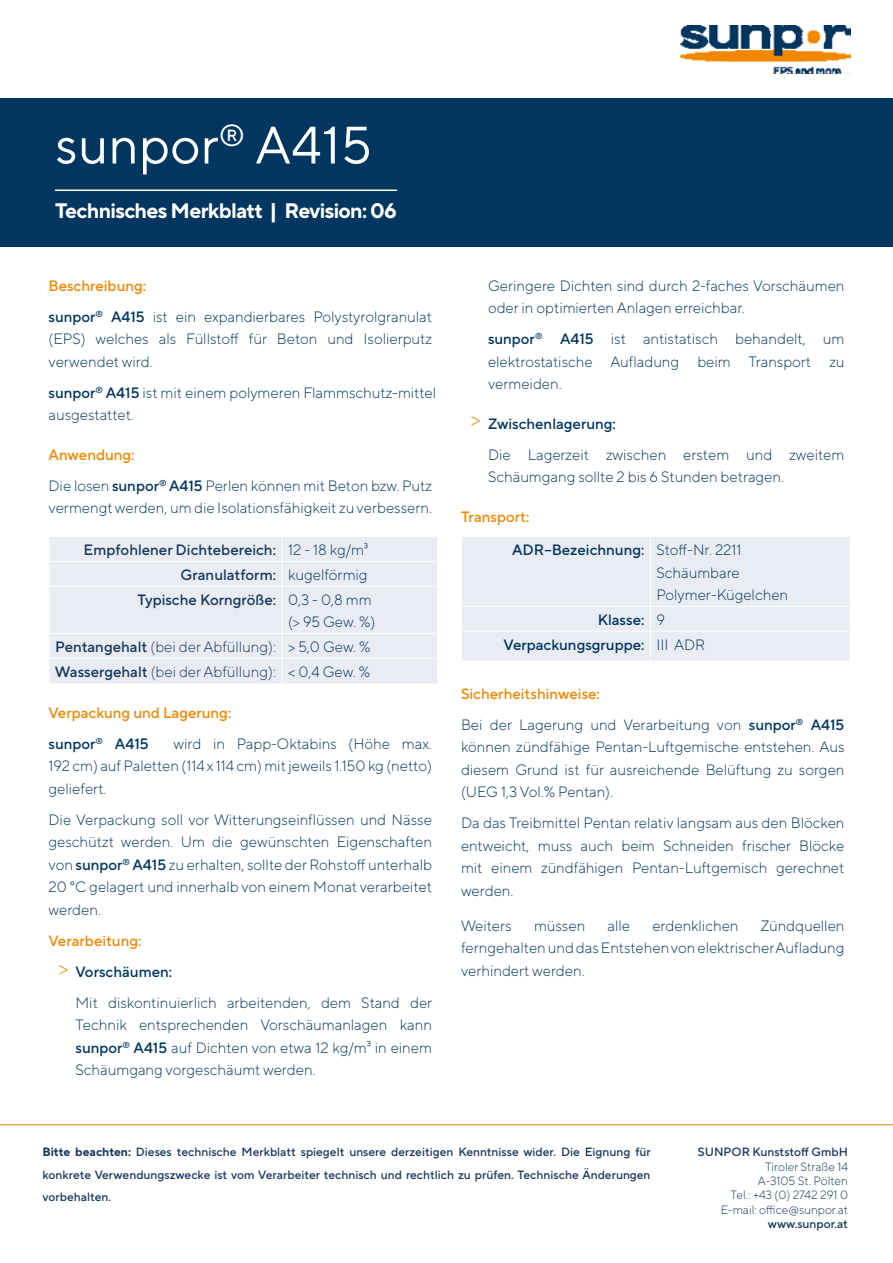
<style>
.page{position:relative;width:893px;height:1263px;background:#fff}
.page>*{position:absolute;margin:0;border:0;box-sizing:border-box;transform-origin:0 0}
.t1{font:52.5px "TT Norms Pro";color:#fff}
.t2{font:700 21px "TT Norms Pro";letter-spacing:-.03em;color:#fff}
.t3{font:300 15px/22.5px "TT Norms Pro";color:#00365f}
.t4{font:300 15px/24.8px "TT Norms Pro";color:#16375c}
.t5{font:500 15px/24.8px "TT Norms Pro";color:#16375c;text-align:right}
.t6{font:500 15px/31px "TT Norms Pro";color:#f18700}
.t7{font:500 15px/24.8px "TT Norms Pro";color:#00365f}
.t8{font:500 12px/22.5px "TT Norms Pro";color:#16375c;text-align:justify}
.t9{font:300 12px/14.4px "TT Norms Pro";color:#16375c;text-align:right}
.s1{font-weight:500;color:#f18700}
.s2{font-weight:500}
.s3{font-weight:300;color:#00365f}
.s4{color:#00365f}
.s5{font-weight:300;font-size:21px;color:#f18700}
.s6{font-size:21px;color:#f18700}
.s7{font-weight:300}
.s8{font-weight:700}
</style>
<div class="page">
<div style="left:0;top:98px;width:893px;height:148px;background:#00365f"></div>
<hr style="left:55px;top:190px;width:342px;height:1px;background:#fff">
<div style="left:50px;top:537px;width:387px;height:146px;background:#eaecf3"></div>
<hr style="left:49px;top:561px;width:233px;height:1px;background:#fff">
<svg style="left:49px;top:537px;width:1px;height:48px"></svg>
<hr style="left:282px;top:561px;width:156px;height:1px;background:#fff">
<svg style="left:282px;top:537px;width:1px;height:49px"></svg>
<hr style="left:49px;top:586px;width:233px;height:1px;background:#fff">
<hr style="left:282px;top:586px;width:156px;height:1px;background:#fff">
<hr style="left:282px;top:586px;width:1px;height:47px;background:#fff">
<hr style="left:49px;top:633px;width:233px;height:1px;background:#fff">
<hr style="left:282px;top:633px;width:156px;height:1px;background:#fff">
<hr style="left:49px;top:658px;width:233px;height:1px;background:#fff">
<svg style="left:49px;top:634px;width:1px;height:49px"></svg>
<hr style="left:282px;top:658px;width:156px;height:1px;background:#fff">
<svg style="left:282px;top:634px;width:1px;height:49px"></svg>
<div style="left:462px;top:537px;width:388px;height:124px;background:#eaecf3"></div>
<hr style="left:650px;top:537px;width:1px;height:69px;background:#fff">
<hr style="left:461px;top:606px;width:189px;height:1px;background:#fff">
<hr style="left:650px;top:606px;width:200px;height:1px;background:#fff">
<svg style="left:650px;top:607px;width:1px;height:24px"></svg>
<hr style="left:461px;top:631px;width:189px;height:1px;background:#fff">
<hr style="left:650px;top:631px;width:200px;height:1px;background:#fff">
<hr style="left:650px;top:631px;width:1px;height:30px;background:#fff">
<img style="left:680px;top:26px;width:170px;height:47px">
<hr style="left:0;top:1124px;width:893px;height:1px;background:#f18606">
<h1 class="t1" style="left:55px;top:111px;width:318px">sunpor<sup>®</sup> A415</h1>
<h2 class="t2" style="left:55px;top:197px;width:343px">Technisches Merkblatt | Revision: 06</h2>
<p class="t3" style="left:49px;top:269px;width:385px;line-height:31px"><span class="s1">Beschreibung:<br></span><span class="s2">sunpor</span><sup>®</sup> <span class="s2">A415</span> ist ein expandierbares Polystyrolgranulat</p>
<p class="t3" style="left:49px;top:327px;width:385px">(EPS) welches als Füllstoff für Beton und Isolierputz verwendet wird.</p>
<p class="t3" style="left:49px;top:381px;width:389px"><span class="s2">sunpor</span><sup>®</sup> <span class="s2">A415</span> ist mit einem polymeren Flammschutz-mittel ausgestattet.</p>
<p class="t3" style="left:49px;top:438px;width:385px;line-height:31px"><span class="s1">Anwendung:<br></span>Die losen <span class="s2">sunpor</span><sup>®</sup> <span class="s2">A415</span> Perlen können mit Beton bzw. Putz</p>
<p class="t3" style="left:49px;top:496px;width:385px">vermengt werden, um die Isolationsfähigkeit zu verbessern.</p>
<p class="t5" style="left:84px;top:537px;width:290px">Empfohlener Dichtebereich: <span class="s3">12 - 18 kg/m³<br></span>Granulatform: <span class="s3">kugelförmig<br></span>Typische Korngröße: <span class="s3">0,3 - 0,8 mm</span></p>
<p class="t4" style="left:55px;top:609px;width:322px;text-indent:233px"><span class="s4">(&gt; 95 Gew. %)<br></span><span class="s2">Pentangehalt</span> (bei der Abfüllung): <span class="s4">&gt; 5,0 Gew. %<br></span><span class="s2">Wassergehalt</span> (bei der Abfüllung): <span class="s4">&lt; 0,4 Gew. %</span></p>
<p class="t6" style="left:49px;top:696px;width:184px">Verpackung und Lagerung: <span class="s4">sunpor</span><sup>®</sup> <span class="s4">A415</span></p>
<p class="t3" style="left:49px;top:732px;width:385px;text-align:justify;text-indent:125px">wird in Papp-Oktabins (Höhe max.<br>192 cm) auf Paletten (114 x 114 cm) mit jeweils 1.150 kg (netto) geliefert.</p>
<p class="t3" style="left:49px;top:808px;width:385px;text-align:justify">Die Verpackung soll vor Witterungseinflüssen und Nässe geschützt werden. Um die gewünschten Eigenschaften von <span class="s2">sunpor</span><sup>®</sup> <span class="s2">A415</span> zu erhalten, sollte der Rohstoff unterhalb 20 °C gelagert und innerhalb von einem Monat verarbeitet werden.</p>
<p class="t6" style="left:49px;top:924px;width:94px">Verarbeitung:</p>
<p class="t7" style="left:59px;top:959px;width:115px"><span class="s5">&gt;</span> Vorschäumen:</p>
<p class="t3" style="left:76px;top:991px;width:358px">Mit diskontinuierlich arbeitenden, dem Stand der</p>
<p class="t3" style="left:76px;top:1013px;width:358px;text-align:justify">Technik entsprechenden Vorschäumanlagen kann <span class="s2">sunpor</span><sup>®</sup> <span class="s2">A415</span> auf Dichten von etwa 12 kg/m³ in einem Schäumgang vorgeschäumt werden.</p>
<p class="t3" style="left:488px;top:274px;width:358px">Geringere Dichten sind durch 2-faches Vorschäumen oder in optimierten Anlagen erreichbar.</p>
<p class="t3" style="left:488px;top:327px;width:358px;text-align:justify"><span class="s2">sunpor</span><sup>®</sup> <span class="s2">A415</span> ist antistatisch behandelt, um elektrostatische Aufladung beim Transport zu vermeiden.</p>
<p class="t3" style="left:488px;top:407px;width:358px;line-height:31px;text-indent:-17px"><span class="s6">&gt;</span> <span class="s2">Zwischenlagerung:<br></span>Die Lagerzeit zwischen erstem und zweitem</p>
<p class="t3" style="left:488px;top:465px;width:298px">Schäumgang sollte 2 bis 6 Stunden betragen.</p>
<p class="t6" style="left:461px;top:500px;width:70px">Transport:</p>
<p class="t3" style="left:656px;top:538px;width:133px;text-indent:-144px"><span class="s2">ADR–Bezeichnung:</span> Stoff-Nr. 2211<br>Schäumbare<br>Polymer-Kügelchen</p>
<p class="t7" style="left:504px;top:607px;width:203px;text-indent:94px">Klasse: <span class="s7">9<br></span>Verpackungsgruppe: <span class="s7">III ADR</span></p>
<p class="t3" style="left:461px;top:677px;width:385px;line-height:31px"><span class="s1">Sicherheitshinweise:<br></span>Bei der Lagerung und Verarbeitung von <span class="s2">sunpor</span><sup>®</sup> <span class="s2">A415</span></p>
<p class="t3" style="left:461px;top:735px;width:385px;text-align:justify">können zündfähige Pentan-Luftgemische entstehen. Aus diesem Grund ist für ausreichende Belüftung zu sorgen (UEG 1,3 Vol.% Pentan).</p>
<p class="t3" style="left:461px;top:811px;width:385px;text-align:justify">Da das Treibmittel Pentan relativ langsam aus den Blöcken entweicht, muss auch beim Schneiden frischer Blöcke mit einem zündfähigen Pentan-Luftgemisch gerechnet werden.</p>
<p class="t3" style="left:461px;top:914px;width:52px">Weiters</p>
<p class="t3" style="left:534px;top:914px;width:53px">müssen</p>
<p class="t3" style="left:607px;top:914px;width:24px">alle</p>
<p class="t3" style="left:652px;top:914px;width:88px">erdenklichen</p>
<p class="t3" style="left:461px;top:914px;width:385px;text-align:justify;text-indent:300px">Zündquellen ferngehalten und das Entstehen von elektrischer Aufladung verhindert werden.</p>
<p class="t8" style="left:43px;top:1140px;width:610px"><span class="s8">Bitte beachten:</span> Dieses technische Merkblatt spiegelt unsere derzeitigen Kenntnisse wider. Die Eignung für konkrete Verwendungszwecke ist vom Verarbeiter technisch und rechtlich zu prüfen. Technische Änderungen vorbehalten.</p>
<p class="t8" style="left:698px;top:1140px;width:152px">SUNPOR Kunststoff GmbH</p>
<p class="t9" style="left:721px;top:1159px;width:129px">Tiroler Straße 14<br>A-3105 St. Pölten<br>Tel.: +43 (0) 2742 291 0<br>E-mail: office@sunpor.at</p>
<p class="t8" style="left:768px;top:1212px;width:82px">www.sunpor.at</p>
</div>
